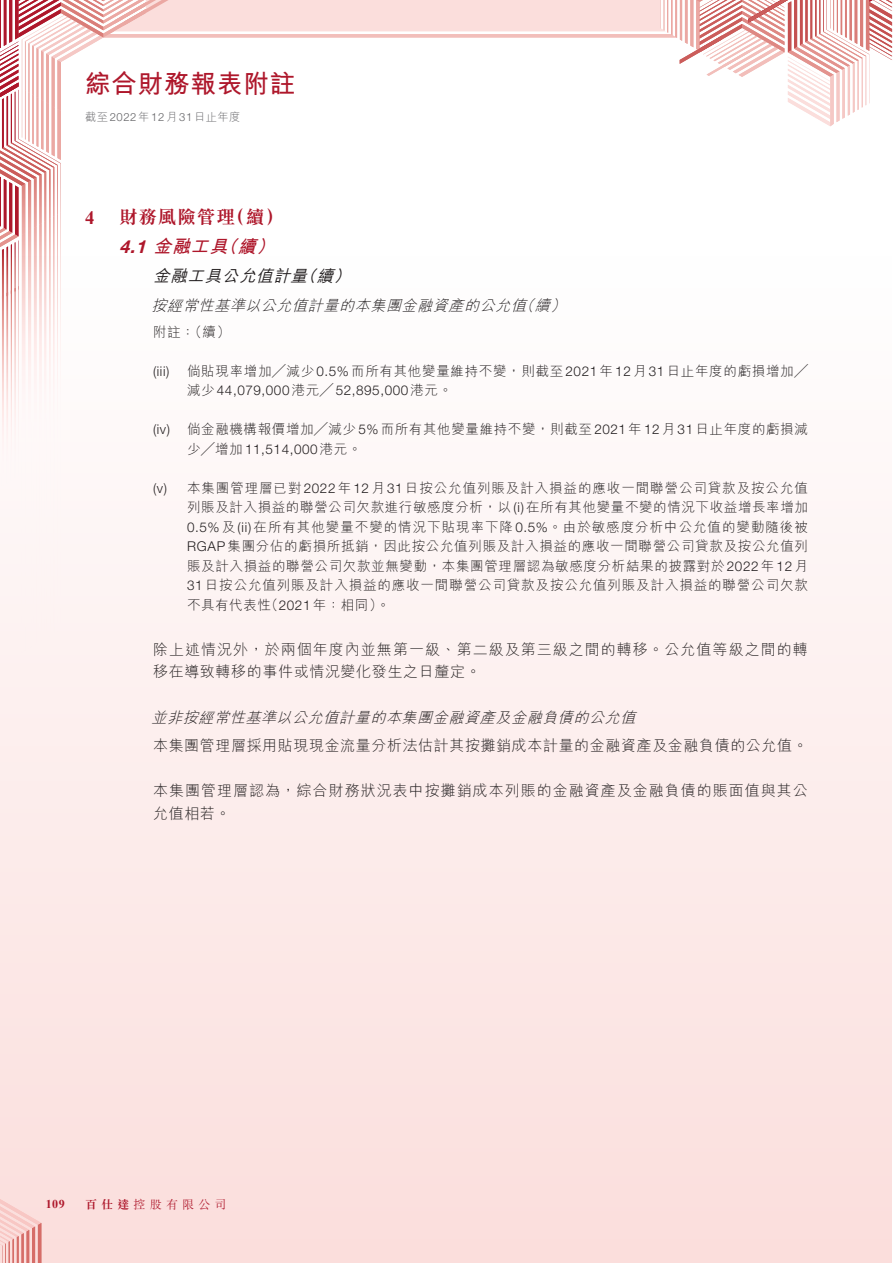
<style>
.page{position:relative;width:893px;height:1263px;background:#fff}
.page>*{position:absolute;margin:0;border:0;box-sizing:border-box;transform-origin:0 0}
.t1{font:700 25.5px "M Hei HK";letter-spacing:.035em;color:#ae172b}
._3__標題{font:700 18.75px "M Sung HK";letter-spacing:.04em;color:#ae172b}
._3__標題-2{font:700 18.75px "Times New Roman";color:#ae172b}
._4__副標題{font:italic 700 18px "M Hei HK";color:#ae172b}
._5__副副標題{font:italic 500 16.5px "M Hei HK";color:#231f20}
._5__副副標題-2{font:italic 500 16.5px "M Hei HKS";color:#231f20}
._1__內文{font:300 15px/22.5px "M Hei HK";letter-spacing:.065em;color:#231f20}
._1__內文-2{font:300 15px "M Hei HK";letter-spacing:.04em;color:#231f20}
._6__副副副標題{font:italic 300 15px "M Hei HK";color:#231f20}
._1__內文-3{font:italic 300 15px "M Hei HK";color:#231f20}
._2__附註內文{font:300 13.5px "M Hei HK";letter-spacing:.05em;color:#231f20}
._2__附註內文-2{font:300 13.5px "M Hei HK";letter-spacing:.07em;color:#231f20}
._2__附註內文-3{font:300 13.5px "Helvetica Neue LT Std";letter-spacing:.04em;color:#231f20}
.t2{font:300 12px "M Sung HK";letter-spacing:.35em;color:#ae172b}
.t3{font:700 12px "Times New Roman";color:#ae172b}
.t4{font:300 11.25px "M Hei HK";letter-spacing:.04em;color:#636366}
.s1{font-family:"Helvetica Neue LT Std"}
.s2{font-family:"M Hei HK"}
.s3{font-weight:700}
</style>
<div class="page">
<svg style="left:0;top:0;width:892px;height:256px"></svg>
<div style="left:0;top:256px;width:892px;height:1007px;background:linear-gradient(to bottom,#fefefe,#fbdedc)"></div>
<h1 class="t1" style="left:85px;top:65px;width:212px">綜合財務報表附註</h1>
<p class="t4" style="left:85px;top:111px;width:157px">截至<span class="s1">2022</span>年<span class="s1">12</span> 月<span class="s1">31</span> 日止年度</p>
<p class="_3__標題-2" style="left:85px;top:205px;width:11px">4</p>
<p class="_3__標題" style="left:226px;top:208px;width:59px">（續(</p>
<p class="_3__標題" style="left:119px;top:208px;width:118px">財務風險管理</p>
<p class="_4__副標題" style="left:119px;top:234px;width:144px"><span class="s1">4.1</span> 金融工具續</p>
<p class="_4__副標題" style="left:219px;top:234px;width:26px">（</p>
<p class="_4__副標題" style="left:257px;top:234px;width:26px">(</p>
<p class="_5__副副標題" style="left:153px;top:264px;width:187px">金融工具公允值計量續</p>
<p class="_5__副副標題-2" style="left:300px;top:264px;width:24px">（</p>
<p class="_5__副副標題-2" style="left:334px;top:264px;width:24px">(</p>
<p class="_1__內文-3" style="left:152px;top:298px;width:404px">按經常性基準以公允值計量的本集團金融資產的公允值續</p>
<p class="_1__內文-3" style="left:519px;top:298px;width:20px">（</p>
<p class="_1__內文-3" style="left:550px;top:298px;width:20px">(</p>
<p class="_2__附註內文" style="left:153px;top:325px;width:79px">附註（：續(</p>
<p class="_2__附註內文" style="left:187px;top:364px;width:622px">倘貼現率增加╱減少<span class="s1">0.5%</span>而所有其他變量維持不變，則截至<span class="s1">2021</span>年<span class="s1">12</span> 月<span class="s1">31</span> 日止年度的虧損增加╱</p>
<p class="_2__附註內文-3" style="left:153px;top:363px;width:18px">(iii)</p>
<p class="_2__附註內文-3" style="left:153px;top:421px;width:18px">i v( )</p>
<p class="_2__附註內文-3" style="left:153px;top:480px;width:15px">v( )</p>
<p class="_2__附註內文-3" style="left:187px;top:382px;width:267px"><span class="s2">減少</span>44,079,000<span class="s2">港元╱</span>52,895,000<span class="s2">港元。</span></p>
<p class="_2__附註內文" style="left:187px;top:423px;width:622px">倘金融機構報價增加╱減少<span class="s1">5%</span> 而所有其他變量維持不變，則截至<span class="s1">2021</span> 年<span class="s1">12</span> 月<span class="s1">31</span> 日止年度的虧損減</p>
<p class="_2__附註內文-3" style="left:187px;top:441px;width:176px"><span class="s2">少╱增加</span>11,514,000<span class="s2">港元。</span></p>
<p class="_2__附註內文-2" style="left:187px;top:481px;width:622px">本集團管理層已對<span class="s1">2022</span>年<span class="s1">12</span>月<span class="s1">31</span>日按公允值列賬及計入損益的應收一間聯營公司貸款及按公允值</p>
<p class="_2__附註內文" style="left:187px;top:501px;width:622px">列賬及計入損益的聯營公司欠款進行敏感度分析，以 <span class="s1">)i(</span> 在所有其他變量不變的情況下收益增長率增加</p>
<p class="_2__附註內文-2" style="left:187px;top:520px;width:622px"><span class="s1">0.5%</span>及 <span class="s1">)i i(</span> 在所有其他變量不變的情況下貼現率下降<span class="s1">0.5%</span>。由於敏感度分析中公允值的變動隨後被</p>
<p class="_2__附註內文" style="left:187px;top:540px;width:622px"><span class="s1">RGAP</span>集團分佔的虧損所抵銷，因此按公允值列賬及計入損益的應收一間聯營公司貸款及按公允值列</p>
<p class="_2__附註內文" style="left:187px;top:559px;width:622px">賬及計入損益的聯營公司欠款並無變動，本集團管理層認為敏感度分析結果的披露對於<span class="s1">2022</span> 年<span class="s1">12</span> 月</p>
<p class="_2__附註內文" style="left:187px;top:579px;width:622px"><span class="s1">31</span>日按公允值列賬及計入損益的應收一間聯營公司貸款及按公允值列賬及計入損益的聯營公司欠款</p>
<p class="_2__附註內文" style="left:265px;top:598px;width:127px">（<span class="s1">2021</span>年：相同。(</p>
<p class="_2__附註內文" style="left:187px;top:598px;width:85px">不具有代表性</p>
<p class="_1__內文" style="left:153px;top:638px;width:656px">除上述情況外，於兩個年度內並無第一級、第二級及第三級之間的轉移。公允值等級之間的轉移在導致轉移的事件或情況變化發生之日釐定。</p>
<p class="_6__副副副標題" style="left:152px;top:709px;width:489px">並非按經常性基準以公允值計量的本集團金融資產及金融負債的公允值</p>
<p class="_1__內文-2" style="left:153px;top:738px;width:656px">本集團管理層採用貼現現金流量分析法估計其按攤銷成本計量的金融資產及金融負債的公允值。</p>
<p class="_1__內文" style="left:153px;top:779px;width:656px">本集團管理層認為，綜合財務狀況表中按攤銷成本列賬的金融資產及金融負債的賬面值與其公允值相若。</p>
<p class="t3" style="left:46px;top:1196px;width:20px">109</p>
<p class="t2" style="left:85px;top:1196px;width:143px"><span class="s3">百仕達</span>控股有限公司</p>
</div>
